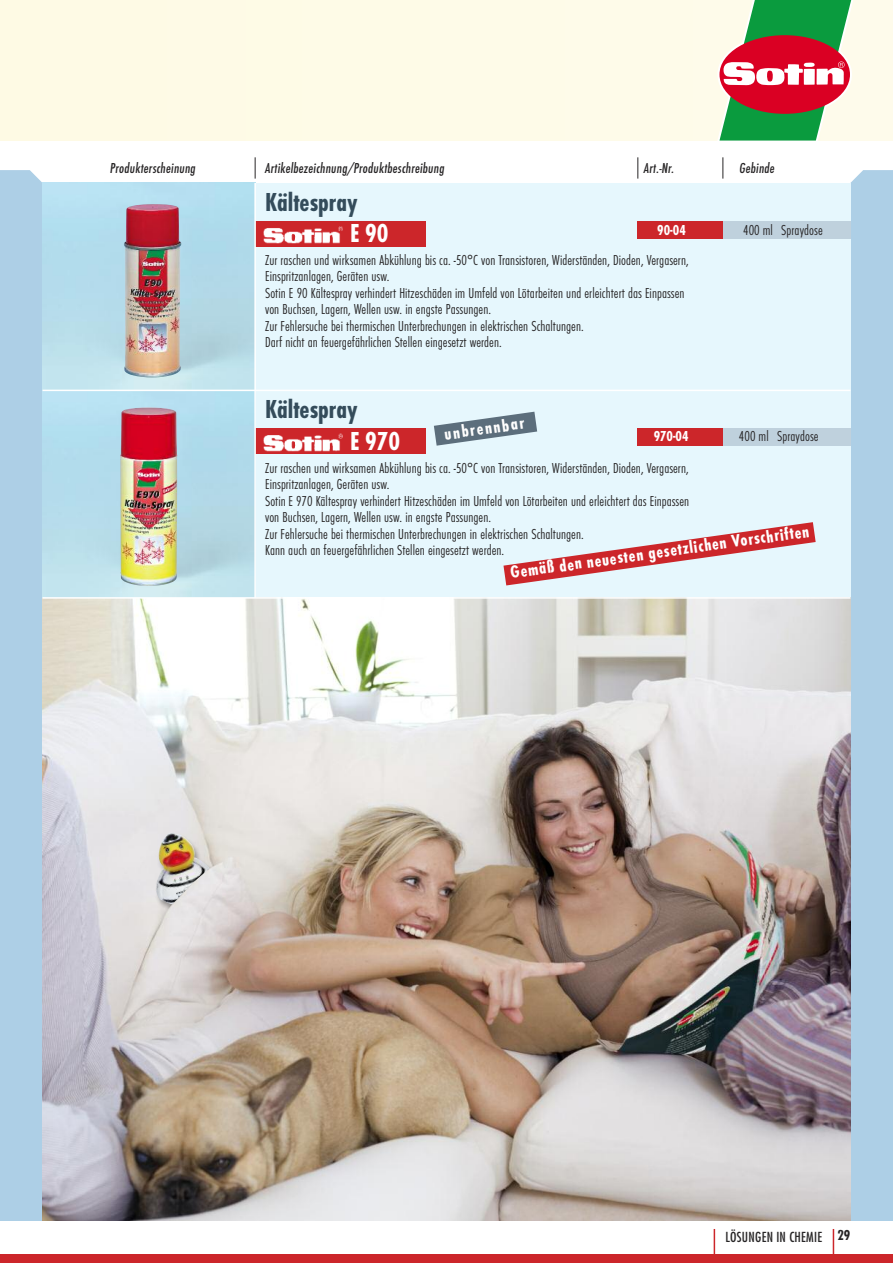
<style>
.page{position:relative;width:893px;height:1263px;background:#fff}
.page>*{position:absolute;margin:0;border:0;box-sizing:border-box;transform-origin:0 0}
.t1{font:700 condensed 27px "Futura T";color:#344c5b}
.t2{font:700 condensed 27px "Futura T";color:#fff}
.t3{font:700 condensed 18px "Futura T";color:#fff}
.t4{font:300 condensed 15px/16.5px "Futura T";letter-spacing:.005em;color:#272526}
.t5{font:italic 500 condensed 15px "Futura T";letter-spacing:.015em;color:#272526}
.t6{font:700 condensed 15px "Futura T";color:#fff}
.t7{font:condensed 13.5px "Futura LT";letter-spacing:.02em;color:#272526}
.s1{font-family:"Futura T";font-weight:700;font-size:15px}
</style>
<div class="page">
<svg style="left:850px;top:170px;width:43px;height:13px"></svg>
<svg style="left:0;top:170px;width:43px;height:13px"></svg>
<div style="left:0;top:0;width:893px;height:140px;background:#fefbe7"></div>
<div style="left:0;top:183px;width:893px;height:1037px;background:#adcfe6"></div>
<img style="left:43px;top:183px;width:211px;height:207px">
<div style="left:255px;top:183px;width:595px;height:830px;background:#e6f7fd"></div>
<img style="left:43px;top:599px;width:807px;height:621px">
<svg style="left:43px;top:391px;width:211px;height:206px;background:#b6dcea"></svg>
<hr style="left:43px;top:390px;width:807px;height:1px;background:#fff">
<hr style="left:43px;top:597px;width:807px;height:2px;background:#fff">
<img style="left:124px;top:204px;width:57px;height:173px">
<img style="left:120px;top:407px;width:57px;height:179px">
<hr style="left:833px;top:1229px;width:1px;height:34px;background:#cc262a">
<hr style="left:714px;top:1229px;width:1px;height:34px;background:#cc262a">
<div style="left:0;top:1254px;width:893px;height:9px;background:#cc262a"></div>
<svg style="left:255px;top:157px;width:1px;height:22px"></svg>
<svg style="left:637px;top:157px;width:1px;height:22px"></svg>
<svg style="left:722px;top:157px;width:1px;height:22px"></svg>
<div style="left:255px;top:221px;width:170px;height:26px;background:#cc262a"></div>
<img style="left:263px;top:226px;width:79px;height:17px">
<div style="left:638px;top:221px;width:85px;height:17px;background:#cc262a"></div>
<div style="left:723px;top:221px;width:127px;height:17px;background:#bfd1dd"></div>
<div style="left:255px;top:429px;width:170px;height:25px;background:#cc262a"></div>
<img style="left:263px;top:433px;width:79px;height:18px">
<div style="left:638px;top:429px;width:85px;height:17px;background:#cc262a"></div>
<div style="left:723px;top:429px;width:127px;height:17px;background:#bfd1dd"></div>
<svg style="left:434px;top:412px;width:103px;height:34px"></svg>
<hr style="left:254px;top:183px;width:2px;height:415px;background:#fff">
<svg style="left:717px;top:0;width:136px;height:140px"></svg>
<img style="left:118px;top:804px;width:121px;height:131px">
<img style="left:156px;top:832px;width:59px;height:73px">
<img style="left:164px;top:864px;width:62px;height:54px">
<svg style="left:503px;top:522px;width:313px;height:63px"></svg>
<p class="t5" style="left:110px;top:159px;width:87px">Produkterscheinung</p>
<p class="t5" style="left:265px;top:159px;width:181px">Artikelbezeichnung/Produktbeschreibung</p>
<p class="t5" style="left:644px;top:159px;width:32px">Art.-Nr.</p>
<p class="t5" style="left:739px;top:159px;width:37px">Gebinde</p>
<h1 class="t1" style="left:265px;top:186px;width:94px">Kältespray</h1>
<h1 class="t2" style="left:350px;top:217px;width:40px">E90</h1>
<p class="t4" style="left:265px;top:252px;width:425px">Zur raschen und wirksamen Abkühlung bis ca. -50°C von Transistoren, Widerständen, Dioden, Vergasern, Einspritzanlagen, Geräten usw.<br>Sotin E 90 Kältespray verhindert Hitzeschäden im Umfeld von Lötarbeiten und erleichtert das Einpassen von Buchsen, Lagern, Wellen usw. in engste Passungen.<br>Zur Fehlersuche bei thermischen Unterbrechungen in elektrischen Schaltungen.<br>Darf nicht an feuergefährlichen Stellen eingesetzt werden.</p>
<p class="t6" style="left:657px;top:221px;width:30px">90-04</p>
<p class="t4" style="left:743px;top:221px;width:81px">400 ml Spraydose</p>
<h1 class="t1" style="left:265px;top:393px;width:94px">Kältespray</h1>
<h1 class="t2" style="left:350px;top:424px;width:51px">E 970</h1>
<p class="t4" style="left:265px;top:459px;width:426px">Zur raschen und wirksamen Abkühlung bis ca. -50°C von Transistoren, Widerständen, Dioden, Vergasern, Einspritzanlagen, Geräten usw.<br>Sotin E 970 Kältespray verhindert Hitzeschäden im Umfeld von Lötarbeiten und erleichtert das Einpassen von Buchsen, Lagern, Wellen usw. in engste Passungen.<br>Zur Fehlersuche bei thermischen Unterbrechungen in elektrischen Schaltungen.<br>Kann auch an feuergefährlichen Stellen eingesetzt werden.</p>
<p class="t3" style="left:443px;top:423px;width:82px;rotate:-8deg">unbrennbar</p>
<p class="t6" style="left:654px;top:427px;width:36px">970-04</p>
<p class="t4" style="left:739px;top:427px;width:81px">400 ml Spraydose</p>
<p class="t3" style="left:509px;top:562px;width:303px;rotate:-8deg">Gemäß den neuesten gesetzlichen Vorschriften</p>
<p class="t7" style="left:725px;top:1230px;width:126px">LÖSUNGEN IN CHEMIE <span class="s1">29</span></p>
</div>
